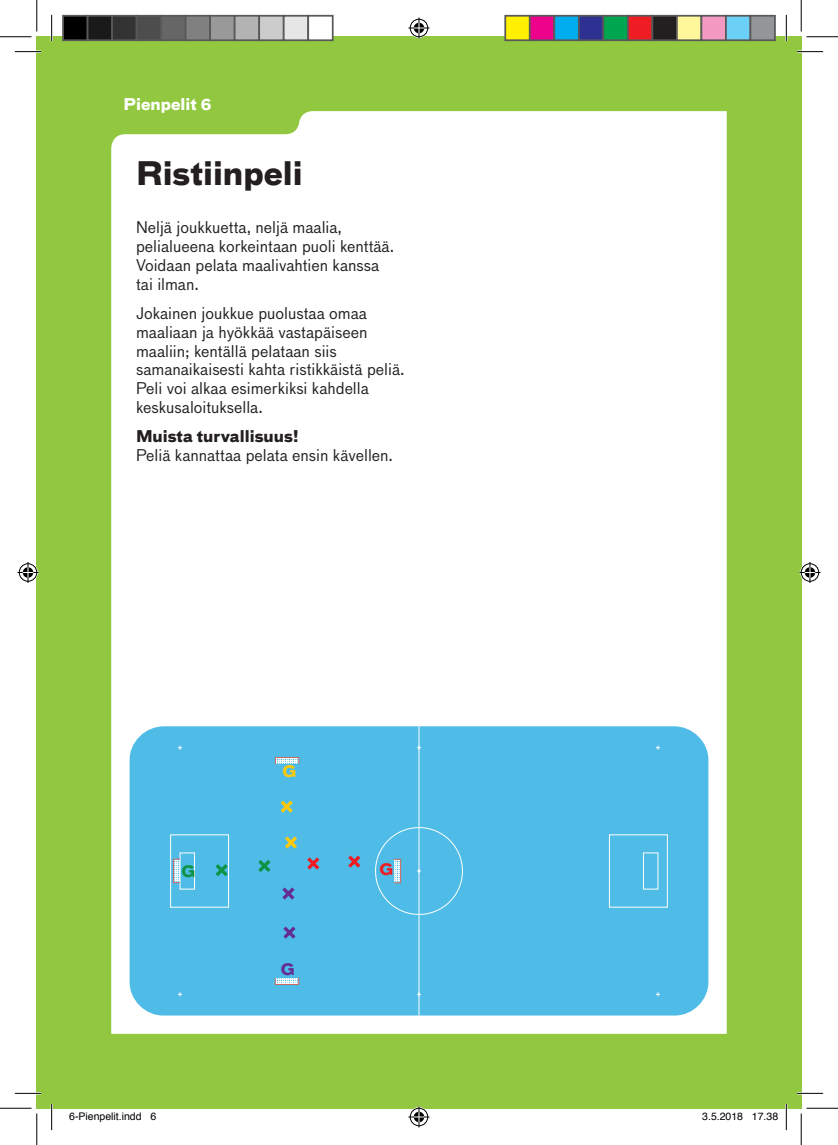
<style>
.page{position:relative;width:838px;height:1145px;background:#fff}
.page>*{position:absolute;margin:0;border:0;box-sizing:border-box;transform-origin:0 0}
.t1{font:700 31.5px "Bau";color:#231f20}
.t2{font:15.75px/18.9px "Bau";color:#231f20}
.t3{font:700 15.75px "Bau";color:#231f20}
.t4{font:700 15.75px "Bau";color:#fff}
.t5{font:700 15.4px "Bau";color:#0d9344}
.t6{font:700 15.4px "Bau";color:#652d91}
.t7{font:700 15.4px "Bau";color:#ee1d23}
.t8{font:700 15.4px "Bau";color:#feca0a}
.t9{font:10.5px "Helvetica";color:#000}
</style>
<div class="page">
<div style="left:37px;top:37px;width:764px;height:1071px;background:#91c83f"></div>
<div style="left:111px;top:111px;width:615px;height:923px;background:#fff"></div>
<div style="left:129px;top:726px;width:579px;height:290px;background:#4fbbe7;border-radius:35px"></div>
<div style="left:170px;top:834px;width:59px;height:74px;border:1px solid #fff"></div>
<svg style="left:178px;top:992px;width:4px;height:4px"></svg>
<svg style="left:656px;top:992px;width:4px;height:4px"></svg>
<hr style="left:418px;top:726px;width:1px;height:290px;background:#fff">
<div style="left:609px;top:834px;width:58px;height:74px;border:1px solid #fff"></div>
<svg style="left:656px;top:746px;width:4px;height:4px"></svg>
<svg style="left:178px;top:746px;width:4px;height:4px"></svg>
<svg style="left:417px;top:869px;width:4px;height:4px"></svg>
<div style="left:179px;top:852px;width:16px;height:38px;border:1px solid #fff"></div>
<div style="left:643px;top:852px;width:15px;height:38px;border:1px solid #fff"></div>
<svg style="left:394px;top:859px;width:7px;height:25px"></svg>
<svg style="left:173px;top:858px;width:8px;height:25px"></svg>
<svg style="left:275px;top:757px;width:24px;height:8px"></svg>
<svg style="left:274px;top:977px;width:25px;height:8px"></svg>
<svg style="left:307px;top:857px;width:12px;height:13px"></svg>
<svg style="left:282px;top:887px;width:12px;height:13px"></svg>
<svg style="left:283px;top:927px;width:12px;height:12px"></svg>
<svg style="left:258px;top:860px;width:12px;height:12px"></svg>
<svg style="left:215px;top:864px;width:13px;height:12px"></svg>
<svg style="left:348px;top:856px;width:12px;height:12px"></svg>
<svg style="left:280px;top:801px;width:13px;height:12px"></svg>
<svg style="left:285px;top:836px;width:12px;height:13px"></svg>
<hr style="left:15px;top:51px;width:26px;height:2px;background:#fff">
<hr style="left:796px;top:51px;width:27px;height:2px;background:#fff">
<hr style="left:15px;top:1092px;width:26px;height:2px;background:#fff">
<hr style="left:796px;top:1092px;width:27px;height:2px;background:#fff">
<hr style="left:51px;top:15px;width:2px;height:26px;background:#fff">
<hr style="left:51px;top:1104px;width:2px;height:26px;background:#fff">
<hr style="left:785px;top:15px;width:2px;height:26px;background:#fff">
<hr style="left:785px;top:1104px;width:2px;height:26px;background:#fff">
<svg style="left:15px;top:51px;width:26px;height:1px"></svg>
<svg style="left:796px;top:51px;width:27px;height:1px"></svg>
<svg style="left:15px;top:1093px;width:26px;height:1px"></svg>
<svg style="left:796px;top:1093px;width:27px;height:1px"></svg>
<svg style="left:51px;top:15px;width:1px;height:26px"></svg>
<svg style="left:51px;top:1104px;width:1px;height:26px"></svg>
<svg style="left:786px;top:15px;width:1px;height:26px"></svg>
<svg style="left:786px;top:1104px;width:1px;height:26px"></svg>
<hr style="left:0;top:36px;width:32px;height:1px;background:#000">
<hr style="left:806px;top:36px;width:31px;height:1px;background:#000">
<hr style="left:0;top:1108px;width:32px;height:1px;background:#000">
<hr style="left:806px;top:1108px;width:31px;height:1px;background:#000">
<hr style="left:36px;top:0;width:1px;height:31px;background:#000">
<hr style="left:36px;top:1113px;width:1px;height:32px;background:#000">
<hr style="left:800px;top:0;width:1px;height:31px;background:#000">
<hr style="left:800px;top:1113px;width:1px;height:32px;background:#000">
<svg style="left:408px;top:18px;width:21px;height:21px"></svg>
<svg style="left:408px;top:1106px;width:21px;height:21px"></svg>
<svg style="left:18px;top:562px;width:21px;height:21px"></svg>
<svg style="left:799px;top:562px;width:21px;height:21px"></svg>
<div style="left:63px;top:16px;width:25px;height:24px;background:#000"></div>
<div style="left:62px;top:15px;width:26px;height:26px;border:2px solid #595959"></div>
<div style="left:88px;top:16px;width:24px;height:24px;background:#1a1a1a"></div>
<div style="left:87px;top:15px;width:26px;height:26px;border:2px solid #595959"></div>
<div style="left:112px;top:16px;width:25px;height:24px;background:#333"></div>
<div style="left:111px;top:15px;width:26px;height:26px;border:2px solid #595959"></div>
<div style="left:137px;top:16px;width:24px;height:24px;background:#4d4d4d"></div>
<div style="left:136px;top:15px;width:26px;height:26px;border:2px solid #595959"></div>
<div style="left:161px;top:16px;width:25px;height:24px;background:#666"></div>
<div style="left:160px;top:15px;width:26px;height:26px;border:2px solid #595959"></div>
<div style="left:186px;top:16px;width:24px;height:24px;background:#808080"></div>
<div style="left:185px;top:15px;width:26px;height:26px;border:2px solid #595959"></div>
<div style="left:210px;top:16px;width:25px;height:24px;background:#999"></div>
<div style="left:209px;top:15px;width:26px;height:26px;border:2px solid #595959"></div>
<div style="left:235px;top:16px;width:24px;height:24px;background:#b3b3b3"></div>
<div style="left:234px;top:15px;width:26px;height:26px;border:2px solid #595959"></div>
<div style="left:259px;top:16px;width:25px;height:24px;background:#ccc"></div>
<div style="left:258px;top:15px;width:26px;height:26px;border:2px solid #595959"></div>
<div style="left:284px;top:16px;width:24px;height:24px;background:#e6e6e6"></div>
<div style="left:283px;top:15px;width:26px;height:26px;border:2px solid #595959"></div>
<div style="left:308px;top:16px;width:25px;height:24px;background:#fff"></div>
<div style="left:307px;top:15px;width:26px;height:26px;border:2px solid #595959"></div>
<div style="left:505px;top:16px;width:24px;height:24px;background:#fff101"></div>
<div style="left:504px;top:15px;width:26px;height:26px;border:2px solid #595959"></div>
<div style="left:529px;top:16px;width:25px;height:24px;background:#ed028c"></div>
<div style="left:529px;top:15px;width:26px;height:26px;border:2px solid #595959"></div>
<div style="left:554px;top:16px;width:24px;height:24px;background:#00aeef"></div>
<div style="left:553px;top:15px;width:26px;height:26px;border:2px solid #595959"></div>
<div style="left:578px;top:16px;width:25px;height:24px;background:#2e3092"></div>
<div style="left:578px;top:15px;width:26px;height:26px;border:2px solid #595959"></div>
<div style="left:603px;top:16px;width:24px;height:24px;background:#00a54f"></div>
<div style="left:602px;top:15px;width:26px;height:26px;border:2px solid #595959"></div>
<div style="left:627px;top:16px;width:25px;height:24px;background:#ee1d23"></div>
<div style="left:627px;top:15px;width:26px;height:26px;border:2px solid #595959"></div>
<div style="left:652px;top:16px;width:24px;height:24px;background:#231f20"></div>
<div style="left:651px;top:15px;width:26px;height:26px;border:2px solid #595959"></div>
<div style="left:676px;top:16px;width:25px;height:24px;background:#fff79a"></div>
<div style="left:676px;top:15px;width:26px;height:26px;border:2px solid #595959"></div>
<div style="left:701px;top:16px;width:24px;height:24px;background:#f499c2"></div>
<div style="left:700px;top:15px;width:26px;height:26px;border:2px solid #595959"></div>
<div style="left:725px;top:16px;width:25px;height:24px;background:#6bcff6"></div>
<div style="left:725px;top:15px;width:26px;height:26px;border:2px solid #595959"></div>
<div style="left:750px;top:16px;width:24px;height:24px;background:#939598"></div>
<div style="left:749px;top:15px;width:26px;height:26px;border:2px solid #595959"></div>
<p class="t4" style="left:124px;top:93px;width:89px">Pienpelit 6</p>
<h1 class="t1" style="left:136px;top:151px;width:168px">Ristiinpeli</h1>
<p class="t2" style="left:136px;top:218px;width:260px">Neljä joukkuetta, neljä maalia, pelialueena korkeintaan puoli kenttää.<br>Voidaan pelata maalivahtien kanssa tai ilman.</p>
<p class="t2" style="left:136px;top:304px;width:270px">Jokainen joukkue puolustaa omaa maaliaan ja hyökkää vastapäiseen maaliin; kentällä pelataan siis samanaikaisesti kahta ristikkäistä peliä.<br>Peli voi alkaa esimerkiksi kahdella keskusaloituksella.</p>
<p class="t3" style="left:136px;top:425px;width:164px">Muista turvallisuus!</p>
<p class="t2" style="left:136px;top:446px;width:258px">Peliä kannattaa pelata ensin kävellen.</p>
<p class="t5" style="left:181px;top:860px;width:15px">G</p>
<p class="t8" style="left:282px;top:761px;width:15px">G</p>
<p class="t6" style="left:281px;top:959px;width:15px">G</p>
<p class="t7" style="left:379px;top:859px;width:15px">G</p>
<p class="t9" style="left:69px;top:1108px;width:88px">6-Pienpelit.indd 6</p>
<p class="t9" style="left:702px;top:1108px;width:77px">3.5.2018 17.38</p>
</div>
